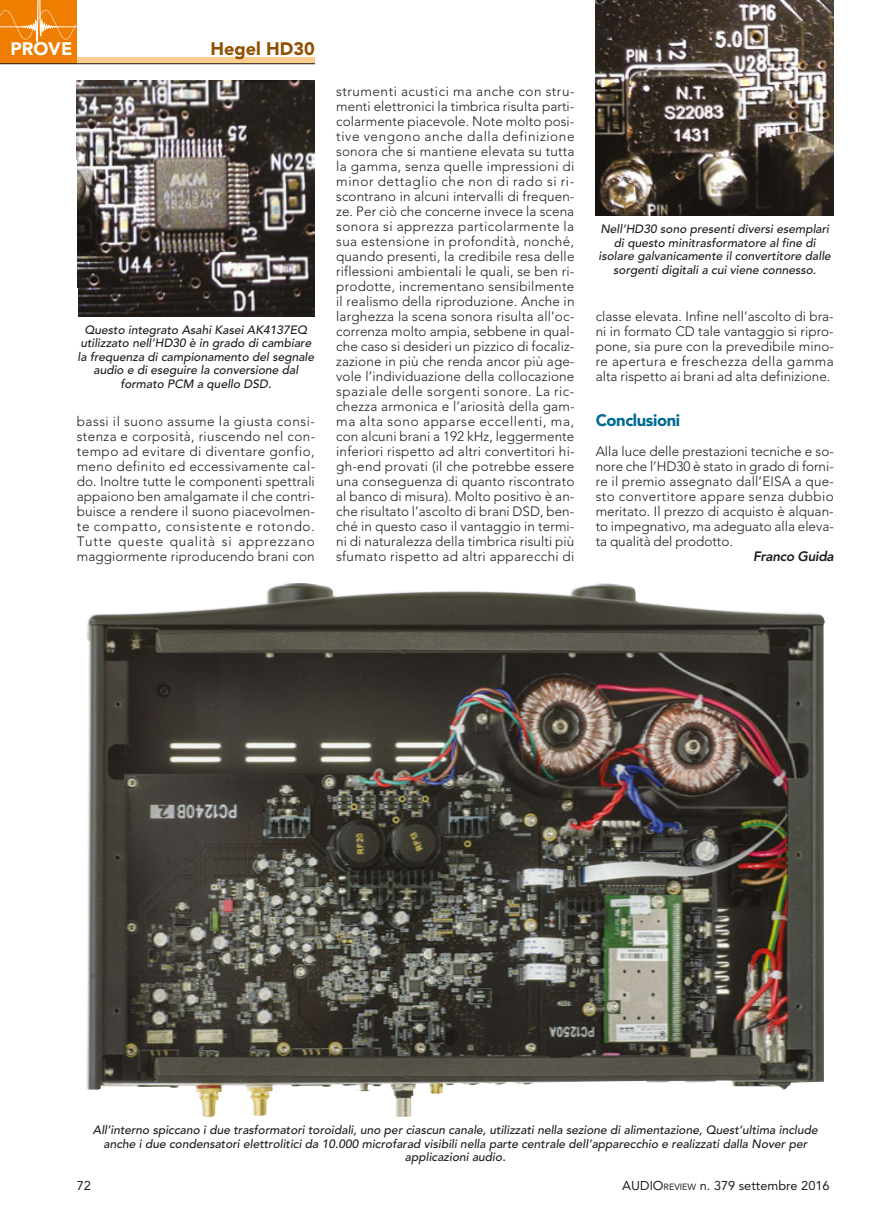
<style>
.page{position:relative;width:893px;height:1218px;background:#fff}
.page>*{position:absolute;margin:0;border:0;box-sizing:border-box;transform-origin:0 0}
.t1{font:900 18px "Avenir";color:#914f00}
.t2{font:900 18px "Avenir";color:#fff}
.t3{font:900 16.5px "Avenir";letter-spacing:-.025em;color:#006a95}
.t4{font:300 13.5px/15px "Avenir";letter-spacing:.005em;color:#1d1d1b;text-align:justify}
.t5{font:italic 800 13.5px "Avenir";letter-spacing:-.025em;color:#1d1d1b}
.t6{font:12.75px "Avenir";color:#1d1d1b}
.t7{font:italic 500 12px/13.5px "Avenir";color:#1d1d1b;text-align:center}
.s1{font-size:9px}
</style>
<div class="page">
<div style="left:0;top:58px;width:315px;height:6px;background:#fccd8e"></div>
<div style="left:0;top:0;width:77px;height:64px;background:#ef7d00"></div>
<hr style="left:0;top:63px;width:315px;height:1px;background:#1d1d1b">
<img style="left:86px;top:583px;width:738px;height:533px">
<img style="left:77px;top:80px;width:238px;height:236px">
<img style="left:595px;top:0;width:239px;height:216px">
<svg style="left:0;top:0;width:77px;height:41px"></svg>
<h1 class="t2" style="left:10px;top:33px;width:63px">PROVE</h1>
<h1 class="t1" style="left:211px;top:33px;width:106px">Hegel HD30</h1>
<p class="t7" style="left:78px;top:323px;width:238px">Questo integrato Asahi Kasei AK4137EQ utilizzato nell’HD30 è in grado di cambiare la frequenza di campionamento del segnale audio e di eseguire la conversione dal formato PCM a quello DSD.</p>
<p class="t4" style="left:77px;top:413px;width:240px">bassi il suono assume la giusta consi&shy;stenza e corposità, riuscendo nel con&shy;tempo ad evitare di diventare gonfio, meno definito ed eccessivamente cal&shy;do. Inoltre tutte le componenti spettrali appaiono ben amalgamate il che contri&shy;buisce a rendere il suono piacevolmen&shy;te compatto, consistente e rotondo.<br>Tutte queste qualità si apprezzano maggiormente riproducendo brani con</p>
<p class="t4" style="left:336px;top:83px;width:240px">strumenti acustici ma anche con stru&shy;menti elettronici la timbrica risulta parti&shy;colarmente piacevole. Note molto posi&shy;tive vengono anche dalla definizione sonora che si mantiene elevata su tutta la gamma, senza quelle impressioni di minor dettaglio che non di rado si ri&shy;scontrano in alcuni intervalli di frequen&shy;ze. Per ciò che concerne invece la scena sonora si apprezza particolarmente la sua estensione in profondità, nonché, quando presenti, la credibile resa delle riflessioni ambientali le quali, se ben ri&shy;prodotte, incrementano sensibilmente il realismo della riproduzione. Anche in larghezza la scena sonora risulta all’oc&shy;correnza molto ampia, sebbene in qual&shy;che caso si desideri un pizzico di focaliz&shy;zazione in più che renda ancor più age&shy;vole l’individuazione della collocazione spaziale delle sorgenti sonore. La ric&shy;chezza armonica e l’ariosità della gam&shy;ma alta sono apparse eccellenti, ma, con alcuni brani a 192 kHz, leggermente inferiori rispetto ad altri convertitori hi&shy;gh-end provati (il che potrebbe essere una conseguenza di quanto riscontrato al banco di misura). Molto positivo è an&shy;che risultato l’ascolto di brani DSD, ben&shy;ché in questo caso il vantaggio in termi&shy;ni di naturalezza della timbrica risulti più sfumato rispetto ad altri apparecchi di</p>
<p class="t7" style="left:598px;top:222px;width:234px">Nell’HD30 sono presenti diversi esemplari di questo minitrasformatore al fine di isolare galvanicamente il convertitore dalle sorgenti digitali a cui viene connesso.</p>
<p class="t4" style="left:595px;top:308px;width:240px">classe elevata. Infine nell’ascolto di bra&shy;ni in formato CD tale vantaggio si ripro&shy;pone, sia pure con la prevedibile mino&shy;re apertura e freschezza della gamma alta rispetto ai brani ad alta definizione.</p>
<p class="t3" style="left:595px;top:406px;width:86px">Conclusioni</p>
<p class="t4" style="left:595px;top:443px;width:240px">Alla luce delle prestazioni tecniche e so&shy;nore che l’HD30 è stato in grado di forni&shy;re il premio assegnato dall’EISA a que&shy;sto convertitore appare senza dubbio meritato. Il prezzo di acquisto è alquan&shy;to impegnativo, ma adeguato alla eleva&shy;ta qualità del prodotto.</p>
<p class="t5" style="left:753px;top:548px;width:82px">Franco Guida</p>
<p class="t7" style="left:93px;top:1122px;width:726px">All’interno spiccano i due trasformatori toroidali, uno per ciascun canale, utilizzati nella sezione di alimentazione, Quest’ultima include anche i due condensatori elettrolitici da 10.000 microfarad visibili nella parte centrale dell’apparecchio e realizzati dalla Nover per applicazioni audio.</p>
<p class="t6" style="left:77px;top:1175px;width:16px">72</p>
<p class="t6" style="left:622px;top:1175px;width:209px">AUDIO<span class="s1">REVIEW</span> n. 379 settembre 2016</p>
</div>
